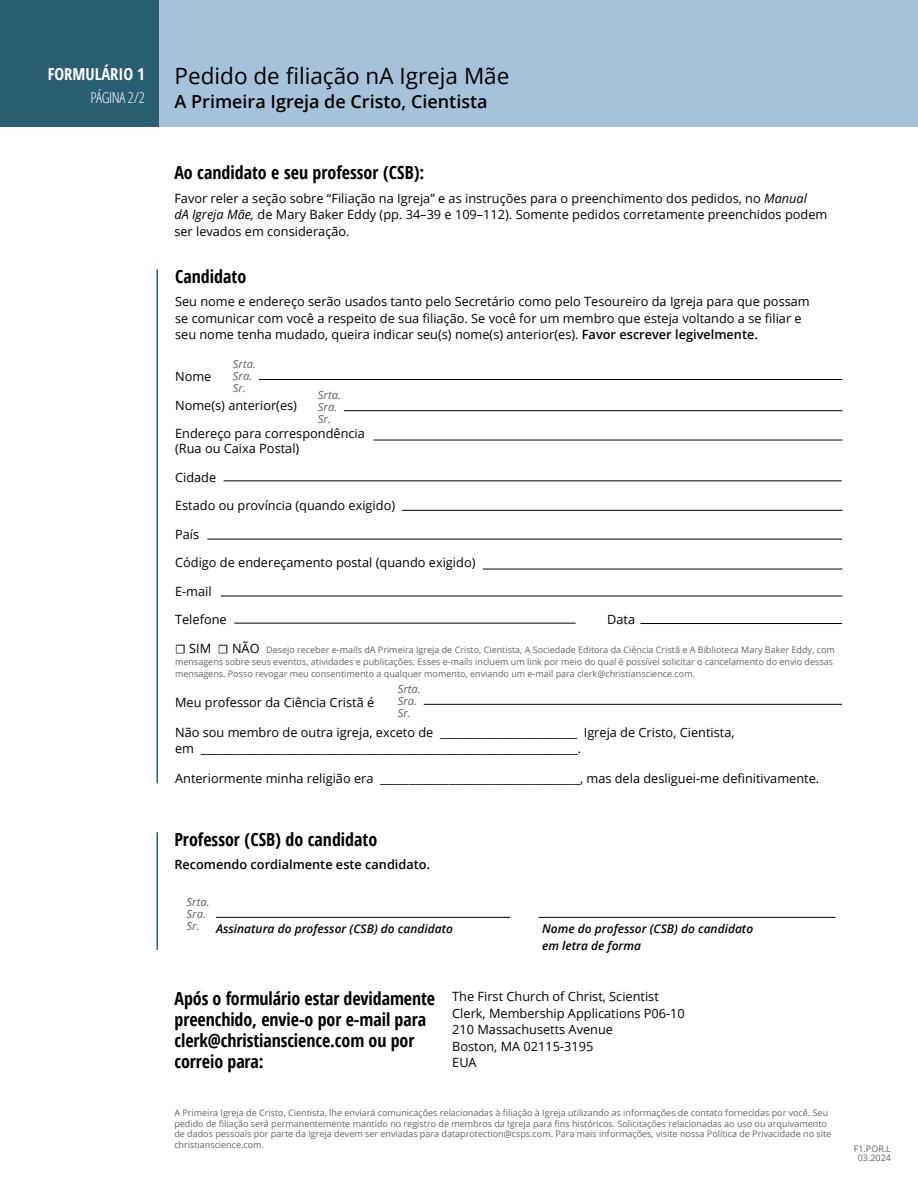
<style>
.page{position:relative;width:918px;height:1188px;background:#fff}
.page>*{position:absolute;margin:0;border:0;box-sizing:border-box;transform-origin:0 0}
.t1{font:22.5px "Open Sans";color:#000}
.t2{font:700 condensed 18px/21px "Open Sans";letter-spacing:-.005em;color:#000}
.t3{font:600 18px "Open Sans";color:#000}
.t4{font:700 condensed 16.5px "Open Sans";color:#fff}
.t5{font:300 condensed 15px "Open Sans";letter-spacing:-.03em;color:#fff}
.t6{font:12.75px/16.5px "Open Sans";color:#000}
.t7{font:600 12.75px "Open Sans";color:#000}
.t8{font:italic 600 12px/16.5px "Open Sans";color:#000}
.t9{font:italic 11.25px/12px "Open Sans";color:#636466}
.t10{font:9px/10.5px "Open Sans";color:#636466}
.s1{font-style:italic}
.s2{font-weight:600}
.s3{font-family:"Minion Pro";font-size:12.75px;color:#000}
.s4{font-size:12.75px;color:#000}
</style>
<div class="page">
<div style="left:0;top:0;width:918px;height:126px;background:#a6c2da"></div>
<div style="left:0;top:0;width:159px;height:126px;background:#295d72"></div>
<hr style="left:157px;top:832px;width:1px;height:118px;background:#295d72">
<hr style="left:157px;top:269px;width:1px;height:514px;background:#295d72">
<hr style="left:424px;top:704px;width:418px;height:1px;background:#000">
<hr style="left:216px;top:917px;width:294px;height:1px;background:#000">
<hr style="left:538px;top:917px;width:298px;height:1px;background:#000">
<hr style="left:344px;top:410px;width:498px;height:1px;background:#000">
<hr style="left:259px;top:379px;width:583px;height:1px;background:#000">
<hr style="left:374px;top:440px;width:468px;height:1px;background:#000">
<hr style="left:224px;top:480px;width:618px;height:1px;background:#000">
<hr style="left:402px;top:510px;width:440px;height:1px;background:#000">
<hr style="left:207px;top:539px;width:635px;height:1px;background:#000">
<hr style="left:483px;top:569px;width:359px;height:1px;background:#000">
<hr style="left:221px;top:596px;width:621px;height:1px;background:#000">
<hr style="left:234px;top:623px;width:342px;height:1px;background:#000">
<hr style="left:640px;top:623px;width:202px;height:1px;background:#000">
<p class="t4" style="left:48px;top:63px;width:99px">FORMULÁRIO 1</p>
<p class="t5" style="left:91px;top:87px;width:56px">PÁGINA 2/2</p>
<h1 class="t1" style="left:175px;top:61px;width:336px">Pedido de filiação nA Igreja Mãe</h1>
<h2 class="t3" style="left:175px;top:89px;width:315px">A Primeira Igreja de Cristo, Cientista</h2>
<h2 class="t2" style="left:174px;top:162px;width:252px">Ao candidato e seu professor (CSB):</h2>
<p class="t6" style="left:174px;top:190px;width:654px">Favor reler a seção sobre “Filiação na Igreja” e as instruções para o preenchimento dos pedidos, no <span class="s1">Manual<br>dA Igreja Mãe,</span> de Mary Baker Eddy (pp. 34–39 e 109–112). Somente pedidos corretamente preenchidos podem ser levados em consideração.</p>
<h2 class="t2" style="left:175px;top:266px;width:73px">Candidato</h2>
<p class="t6" style="left:175px;top:293px;width:636px">Seu nome e endereço serão usados tanto pelo Secretário como pelo Tesoureiro da Igreja para que possam se comunicar com você a respeito de sua filiação. Se você for um membro que esteja voltando a se filiar e seu nome tenha mudado, queira indicar seu(s) nome(s) anterior(es). <span class="s2">Favor escrever legivelmente.</span></p>
<p class="t6" style="left:175px;top:368px;width:38px">Nome</p>
<p class="t6" style="left:175px;top:397px;width:123px">Nome(s) anterior(es)</p>
<p class="t6" style="left:175px;top:426px;width:191px;line-height:15px">Endereço para correspondência (Rua ou Caixa Postal)</p>
<p class="t6" style="left:175px;top:469px;width:43px">Cidade</p>
<p class="t6" style="left:175px;top:497px;width:222px">Estado ou província (quando exigido)</p>
<p class="t6" style="left:175px;top:526px;width:26px">País</p>
<p class="t6" style="left:175px;top:554px;width:302px">Código de endereçamento postal (quando exigido)</p>
<p class="t6" style="left:175px;top:583px;width:38px">E-mail</p>
<p class="t6" style="left:175px;top:611px;width:53px">Telefone</p>
<p class="t6" style="left:607px;top:611px;width:29px">Data</p>
<p class="t10" style="left:175px;top:643px;width:661px;line-height:12px"><span class="s3">☐</span> <span class="s4">SIM</span> <span class="s3">☐</span> <span class="s4">NÃO</span> Desejo receber e-mails dA Primeira Igreja de Cristo, Cientista, A Sociedade Editora da Ciência Cristã e A Biblioteca Mary Baker Eddy, com mensagens sobre seus eventos, atividades e publicações. Esses e-mails incluem um link por meio do qual é possível solicitar o cancelamento do envio dessas mensagens. Posso revogar meu consentimento a qualquer momento, enviando um e-mail para clerk@christianscience.com.</p>
<p class="t9" style="left:233px;top:358px;width:24px">Srta.<br>Sra.<br>Sr.</p>
<p class="t9" style="left:318px;top:389px;width:24px">Srta.<br>Sra.<br>Sr.</p>
<p class="t9" style="left:398px;top:683px;width:24px">Srta.<br>Sra.<br>Sr.</p>
<p class="t6" style="left:175px;top:694px;width:201px">Meu professor da Ciência Cristã é</p>
<p class="t6" style="left:175px;top:724px;width:561px">Não sou membro de outra igreja, exceto de ________________________ Igreja de Cristo, Cientista, em __________________________________________________________________.</p>
<p class="t6" style="left:175px;top:770px;width:646px">Anteriormente minha religião era ___________________________________, mas dela desliguei-me definitivamente.</p>
<h2 class="t2" style="left:174px;top:829px;width:204px">Professor (CSB) do candidato</h2>
<p class="t7" style="left:174px;top:856px;width:257px">Recomendo cordialmente este candidato.</p>
<p class="t9" style="left:187px;top:896px;width:24px">Srta.<br>Sra.<br>Sr.</p>
<p class="t8" style="left:216px;top:920px;width:239px">Assinatura do professor (CSB) do candidato</p>
<p class="t8" style="left:542px;top:920px;width:213px">Nome do professor (CSB) do candidato em letra de forma</p>
<h2 class="t2" style="left:175px;top:988px;width:262px">Após o formulário estar devidamente preenchido, envie-o por e-mail para clerk@christianscience.com ou por correio para:</h2>
<p class="t6" style="left:452px;top:988px;width:234px">The First Church of Christ, Scientist<br>Clerk, Membership Applications P06-10<br>210 Massachusetts Avenue<br>Boston, MA 02115-3195<br>EUA</p>
<p class="t10" style="left:174px;top:1107px;width:658px">A Primeira Igreja de Cristo, Cientista, lhe enviará comunicações relacionadas à filiação à Igreja utilizando as informações de contato fornecidas por você. Seu pedido de filiação será permanentemente mantido no registro de membros da Igreja para fins históricos. Solicitações relacionadas ao uso ou arquivamento de dados pessoais por parte da Igreja devem ser enviadas para dataprotection@csps.com. Para mais informações, visite nossa Política de Privacidade no site christianscience.com.</p>
<p class="t10" style="left:854px;top:1144px;width:39px;line-height:9px;text-align:center">F1.POR.L<br>03.2024</p>
</div>
